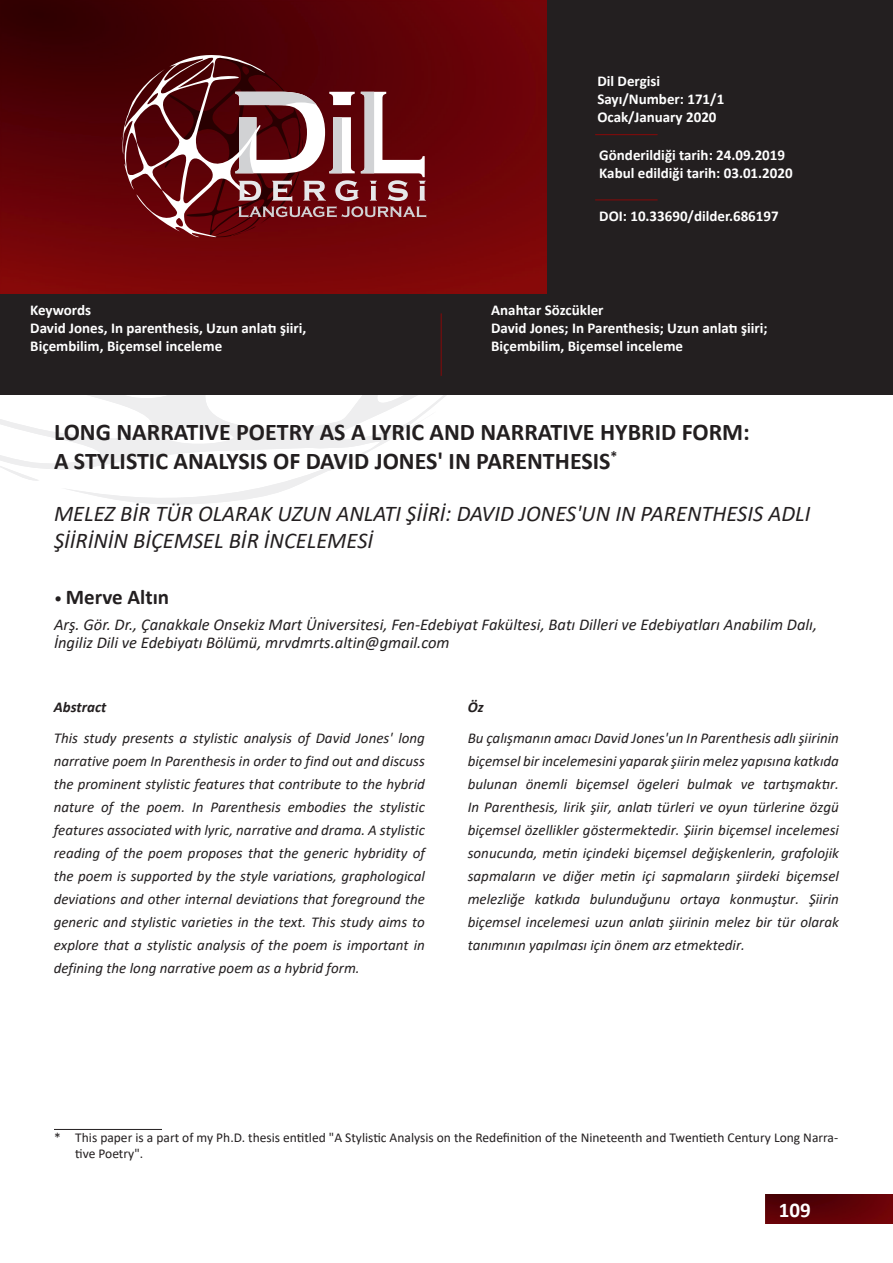
<style>
.page{position:relative;width:893px;height:1263px;background:#fff}
.page>*{position:absolute;margin:0;border:0;box-sizing:border-box;transform-origin:0 0}
.t1{font:700 24px "Calibri";color:#231f20}
.t2{font:italic 22.5px/27px "Calibri";color:#231f20}
.t3{font:700 21px "Calibri";color:#231f20}
.t4{font:700 21px "Calibri";color:#fff}
.t5{font:italic 16.5px/18px "Calibri";color:#231f20}
.t6{font:italic 15px/23px "Calibri";color:#231f20;text-align:justify}
.t7{font:700 15px "Calibri";color:#fff}
.t8{font:italic 700 15px "Calibri";color:#231f20}
.t9{font:13.5px/16.2px "Calibri";color:#231f20}
.s1{font-weight:400;font-size:16.5px}
</style>
<div class="page">
<img style="left:765px;top:1194px;width:128px;height:30px">
<svg style="left:0;top:395px;width:446px;height:109px"></svg>
<img style="left:0;top:0;width:547px;height:294px">
<div style="left:547px;top:0;width:346px;height:294px;background:#231f20"></div>
<svg style="left:121px;top:49px;width:305px;height:189px;background:#7a363a"></svg>
<hr style="left:595px;top:134px;width:63px;height:1px;background:#880909">
<hr style="left:595px;top:199px;width:63px;height:1px;background:#880909">
<div style="left:0;top:294px;width:893px;height:101px;background:#231f20"></div>
<hr style="left:441px;top:313px;width:1px;height:63px;background:#880909">
<hr style="left:54px;top:1129px;width:108px;height:1px;background:#231f20">
<p class="t7" style="left:30px;top:300px;width:62px">Keywords</p>
<p class="t7" style="left:30px;top:318px;width:277px">David Jones, In parenthesis, Uzun anlatı şiiri,</p>
<p class="t7" style="left:30px;top:336px;width:193px">Biçembilim, Biçemsel inceleme</p>
<p class="t7" style="left:597px;top:71px;width:64px">Dil Dergisi</p>
<p class="t7" style="left:597px;top:89px;width:128px">Sayı/Number: 171/1</p>
<p class="t7" style="left:597px;top:107px;width:121px">Ocak/January 2020</p>
<p class="t7" style="left:599px;top:145px;width:187px">Gönderildiği tarih: 24.09.2019</p>
<p class="t7" style="left:599px;top:163px;width:195px">Kabul edildiği tarih: 03.01.2020</p>
<p class="t7" style="left:599px;top:206px;width:181px">DOI: 10.33690/dilder.686197</p>
<p class="t7" style="left:491px;top:300px;width:114px">Anahtar Sözcükler</p>
<p class="t7" style="left:491px;top:318px;width:278px">David Jones; In Parenthesis; Uzun anlatı şiiri;</p>
<p class="t7" style="left:491px;top:336px;width:193px">Biçembilim, Biçemsel inceleme</p>
<p class="t1" style="left:54px;top:415px;width:697px">LONG NARRATIVE POETRY AS A LYRIC AND NARRATIVE HYBRID FORM:</p>
<p class="t1" style="left:54px;top:444px;width:565px">A STYLISTIC ANALYSIS OF DAVID JONES' IN PARENTHESIS<sup>*</sup></p>
<p class="t2" style="left:54px;top:499px;width:758px">MELEZ BİR TÜR OLARAK UZUN ANLATI ŞİİRİ: DAVID JONES'UN IN PARENTHESIS ADLI<br>ŞİİRİNİN BİÇEMSEL BİR İNCELEMESİ</p>
<p class="t3" style="left:54px;top:582px;width:117px"><span class="s1">•</span> Merve Altın</p>
<p class="t5" style="left:54px;top:615px;width:765px">Arş. Gör. Dr., Çanakkale Onsekiz Mart Üniversitesi, Fen-Edebiyat Fakültesi, Batı Dilleri ve Edebiyatları Anabilim Dalı,<br>İngiliz Dili ve Edebiyatı Bölümü, mrvdmrts.altin@gmail.com</p>
<p class="t8" style="left:54px;top:696px;width:54px">Abstract</p>
<p class="t6" style="left:54px;top:726px;width:373px">This study presents a stylistic analysis of David Jones' long narrative poem In Parenthesis in order to find out and discuss the prominent stylistic features that contribute to the hybrid nature of the poem. In Parenthesis embodies the stylistic features associated with lyric, narrative and drama. A stylistic reading of the poem proposes that the generic hybridity of the poem is supported by the style variations, graphological deviations and other internal deviations that foreground the generic and stylistic varieties in the text. This study aims to explore that a stylistic analysis of the poem is important in defining the long narrative poem as a hybrid form.</p>
<p class="t8" style="left:468px;top:696px;width:17px">Öz</p>
<p class="t6" style="left:468px;top:726px;width:373px">Bu çalışmanın amacı David Jones'un In Parenthesis adlı şiirinin biçemsel bir incelemesini yaparak şiirin melez yapısına katkıda bulunan önemli biçemsel ögeleri bulmak ve tartışmaktır.<br>In Parenthesis, lirik şiir, anlatı türleri ve oyun türlerine özgü biçemsel özellikler göstermektedir. Şiirin biçemsel incelemesi sonucunda, metin içindeki biçemsel değişkenlerin, grafolojik sapmaların ve diğer metin içi sapmaların şiirdeki biçemsel melezliğe katkıda bulunduğunu ortaya konmuştur. Şiirin biçemsel incelemesi uzun anlatı şiirinin melez bir tür olarak tanımının yapılması için önem arz etmektedir.</p>
<p class="t9" style="left:75px;top:1129px;width:764px;text-indent:-21px">* This paper is a part of my Ph.D. thesis entitled "A Stylistic Analysis on the Redefinition of the Nineteenth and Twentieth Century Long Narra&shy;tive Poetry".</p>
<h3 class="t4" style="left:779px;top:1195px;width:33px">109</h3>
</div>
